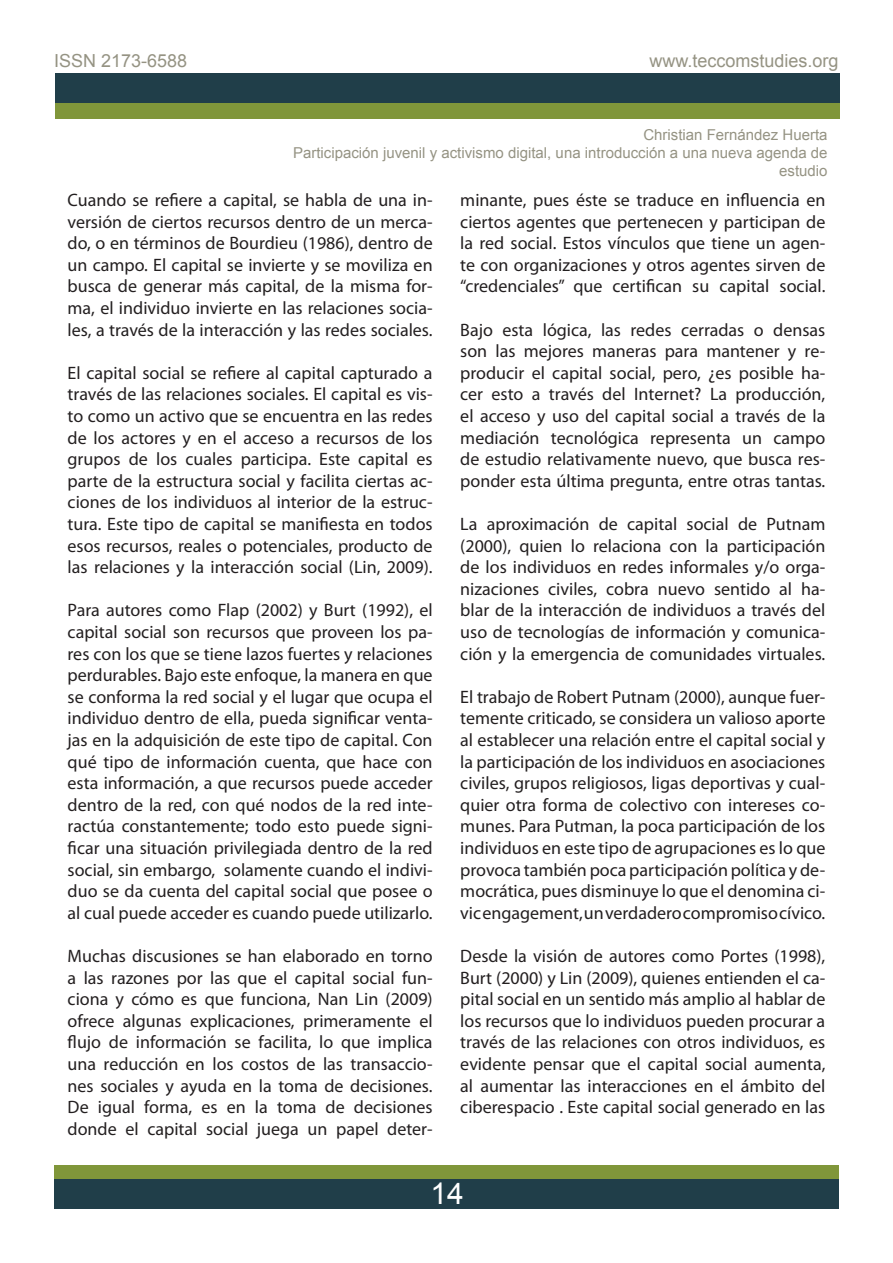
<style>
.page{position:relative;width:893px;height:1263px;background:#fff}
.page>*{position:absolute;margin:0;border:0;box-sizing:border-box;transform-origin:0 0}
.t1{font:30px "Arial";color:#fff}
.t2{font:18px/21.6px "Myriad Pro";color:#231f20;text-align:justify}
.t3{font:18px "Arial";color:#959383}
.t4{font:15px/18px "Arial";color:#959383;text-align:right}
</style>
<div class="page">
<div style="left:54px;top:1165px;width:785px;height:29px;background:#80963a"></div>
<div style="left:54px;top:1179px;width:785px;height:29px;background:#203e49"></div>
<div style="left:55px;top:90px;width:784px;height:29px;background:#80963a"></div>
<div style="left:55px;top:73px;width:784px;height:29px;background:#203e49"></div>
<p class="t3" style="left:54px;top:49px;width:135px">ISSN 2173-6588</p>
<p class="t3" style="left:649px;top:49px;width:191px">www.teccomstudies.org</p>
<p class="t4" style="left:293px;top:126px;width:536px">Christian Fernández Huerta<br>Participación juvenil y activismo digital, una introducción a una nueva agenda de estudio</p>
<p class="t2" style="left:68px;top:189px;width:367px">Cuando se refiere a capital, se habla de una in&shy;versión de ciertos recursos dentro de un merca&shy;do, o en términos de Bourdieu (1986), dentro de un campo. El capital se invierte y se moviliza en busca de generar más capital, de la misma for&shy;ma, el individuo invierte en las relaciones socia&shy;les, a través de la interacción y las redes sociales.</p>
<p class="t2" style="left:68px;top:362px;width:367px">El capital social se refiere al capital capturado a través de las relaciones sociales. El capital es vis&shy;to como un activo que se encuentra en las redes de los actores y en el acceso a recursos de los grupos de los cuales participa. Este capital es parte de la estructura social y facilita ciertas ac&shy;ciones de los individuos al interior de la estruc&shy;tura. Este tipo de capital se manifiesta en todos esos recursos, reales o potenciales, producto de las relaciones y la interacción social (Lin, 2009).</p>
<p class="t2" style="left:68px;top:599px;width:367px">Para autores como Flap (2002) y Burt (1992), el capital social son recursos que proveen los pa&shy;res con los que se tiene lazos fuertes y relaciones perdurables. Bajo este enfoque, la manera en que se conforma la red social y el lugar que ocupa el individuo dentro de ella, pueda significar venta&shy;jas en la adquisición de este tipo de capital. Con qué tipo de información cuenta, que hace con esta información, a que recursos puede acceder dentro de la red, con qué nodos de la red inte&shy;ractúa constantemente; todo esto puede signi&shy;ficar una situación privilegiada dentro de la red social, sin embargo, solamente cuando el indivi&shy;duo se da cuenta del capital social que posee o al cual puede acceder es cuando puede utilizarlo.</p>
<p class="t2" style="left:68px;top:945px;width:367px">Muchas discusiones se han elaborado en torno a las razones por las que el capital social fun&shy;ciona y cómo es que funciona, Nan Lin (2009) ofrece algunas explicaciones, primeramente el flujo de información se facilita, lo que implica una reducción en los costos de las transaccio&shy;nes sociales y ayuda en la toma de decisiones.<br>De igual forma, es en la toma de decisiones donde el capital social juega un papel deter-</p>
<p class="t2" style="left:460px;top:189px;width:367px">minante, pues éste se traduce en influencia en ciertos agentes que pertenecen y participan de la red social. Estos vínculos que tiene un agen&shy;te con organizaciones y otros agentes sirven de “credenciales” que certifican su capital social.</p>
<p class="t2" style="left:460px;top:318px;width:367px">Bajo esta lógica, las redes cerradas o densas son las mejores maneras para mantener y re&shy;producir el capital social, pero, ¿es posible ha&shy;cer esto a través del Internet? La producción, el acceso y uso del capital social a través de la mediación tecnológica representa un campo de estudio relativamente nuevo, que busca res&shy;ponder esta última pregunta, entre otras tantas.</p>
<p class="t2" style="left:460px;top:513px;width:367px">La aproximación de capital social de Putnam (2000), quien lo relaciona con la participación de los individuos en redes informales y/o orga&shy;nizaciones civiles, cobra nuevo sentido al ha&shy;blar de la interacción de individuos a través del uso de tecnologías de información y comunica&shy;ción y la emergencia de comunidades virtuales.</p>
<p class="t2" style="left:460px;top:686px;width:367px">El trabajo de Robert Putnam (2000), aunque fuer&shy;temente criticado, se considera un valioso aporte al establecer una relación entre el capital social y la participación de los individuos en asociaciones civiles, grupos religiosos, ligas deportivas y cual&shy;quier otra forma de colectivo con intereses co&shy;munes. Para Putman, la poca participación de los individuos en este tipo de agrupaciones es lo que provoca también poca participación política y de&shy;mocrática, pues disminuye lo que el denomina ci&shy;vic engagement, un verdadero compromiso cívico.</p>
<p class="t2" style="left:460px;top:945px;width:367px">Desde la visión de autores como Portes (1998), Burt (2000) y Lin (2009), quienes entienden el ca&shy;pital social en un sentido más amplio al hablar de los recursos que lo individuos pueden procurar a través de las relaciones con otros individuos, es evidente pensar que el capital social aumenta, al aumentar las interacciones en el ámbito del ciberespacio . Este capital social generado en las</p>
<h1 class="t1" style="left:431px;top:1174px;width:35px">14</h1>
</div>
